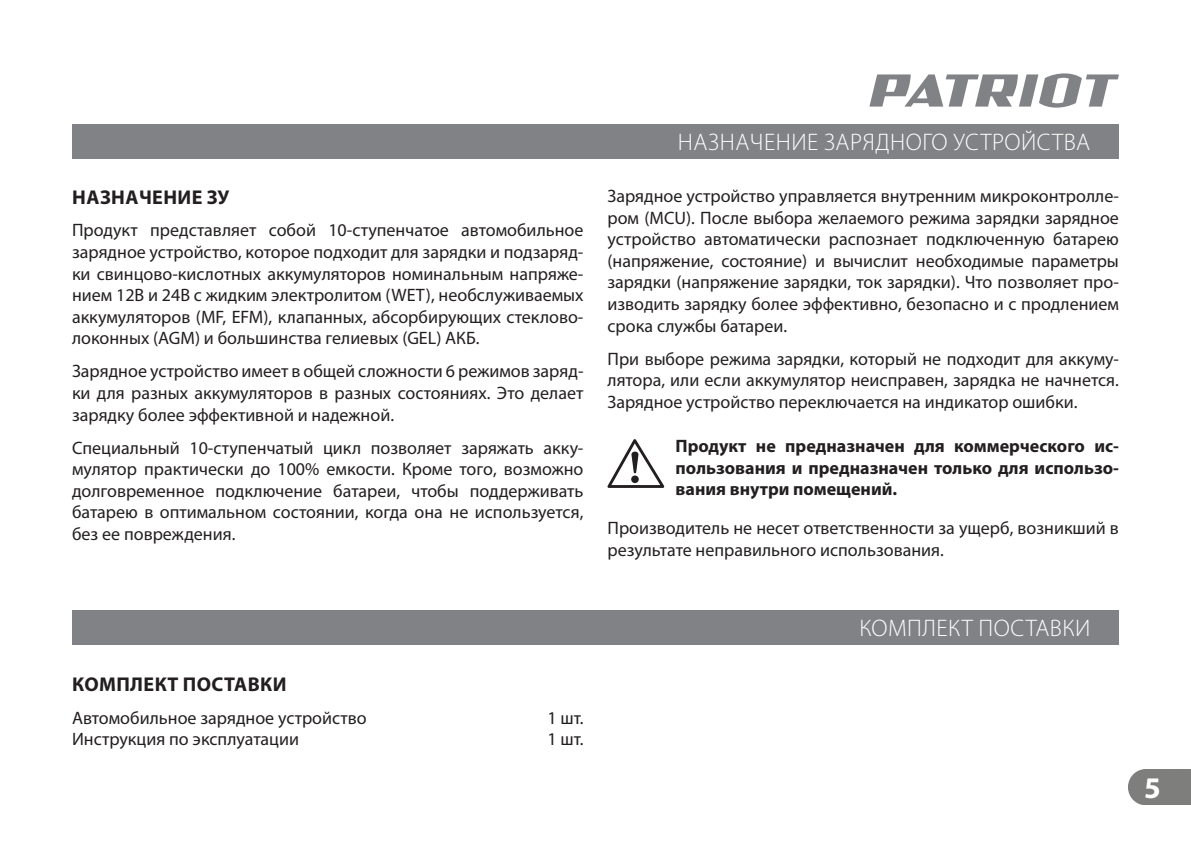
<style>
.page{position:relative;width:1191px;height:842px;background:#fff}
.page>*{position:absolute;margin:0;border:0;box-sizing:border-box;transform-origin:0 0}
.t1{font:700 30px "Myriad Pro";color:#fff}
.t2{font:300 24px "Myriad Pro";letter-spacing:.02em;color:#fff}
.t3{font:700 20px "Myriad Pro";letter-spacing:.02em;color:#231f20}
.t4{font:18px/21.6px "Myriad Pro";color:#231f20;text-align:justify}
.t5{font:700 18px/21.6px "Myriad Pro";color:#231f20;text-align:justify}
</style>
<div class="page">
<div style="left:72px;top:124px;width:1047px;height:34px;background:#808285"></div>
<div style="left:1128px;top:770px;width:63px;height:35px;background:#7e7e7d"></div>
<svg style="left:869px;top:73px;width:250px;height:35px"></svg>
<svg style="left:607px;top:439px;width:57px;height:49px"></svg>
<div style="left:72px;top:610px;width:1047px;height:34px;background:#808285"></div>
<p class="t3" style="left:72px;top:184px;width:159px">НАЗНАЧЕНИЕ ЗУ</p>
<p class="t4" style="left:72px;top:219px;width:513px">Продукт представляет собой 10-ступенчатое автомобильное зарядное устройство, которое подходит для зарядки и подзаряд&shy;ки свинцово-кислотных аккумуляторов номинальным напряже&shy;нием 12В и 24В с жидким электролитом (WET), необслуживаемых аккумуляторов (MF, EFM), клапанных, абсорбирующих стеклово&shy;локонных (AGM) и большинства гелиевых (GEL) АКБ.</p>
<p class="t4" style="left:72px;top:360px;width:513px">Зарядное устройство имеет в общей сложности 6 режимов заряд&shy;ки для разных аккумуляторов в разных состояниях. Это делает зарядку более эффективной и надежной.</p>
<p class="t4" style="left:72px;top:436px;width:513px">Специальный 10-ступенчатый цикл позволяет заряжать акку&shy;мулятор практически до 100% емкости. Кроме того, возможно долговременное подключение батареи, чтобы поддерживать батарею в оптимальном состоянии, когда она не используется, без ее повреждения.</p>
<p class="t3" style="left:72px;top:671px;width:216px">КОМПЛЕКТ ПОСТАВКИ</p>
<p class="t4" style="left:72px;top:707px;width:296px">Автомобильное зарядное устройство</p>
<p class="t4" style="left:547px;top:707px;width:38px">1 шт.</p>
<p class="t4" style="left:72px;top:728px;width:228px">Инструкция по эксплуатации</p>
<p class="t4" style="left:547px;top:728px;width:38px">1 шт.</p>
<h2 class="t2" style="left:678px;top:128px;width:414px">НАЗНАЧЕНИЕ ЗАРЯДНОГО УСТРОЙСТВА</h2>
<p class="t4" style="left:607px;top:185px;width:513px">Зарядное устройство управляется внутренним микроконтролле&shy;ром (MCU). После выбора желаемого режима зарядки зарядное устройство автоматически распознает подключенную батарею (напряжение, состояние) и вычислит необходимые параметры зарядки (напряжение зарядки, ток зарядки). Что позволяет про&shy;изводить зарядку более эффективно, безопасно и с продлением срока службы батареи.</p>
<p class="t4" style="left:607px;top:347px;width:513px">При выборе режима зарядки, который не подходит для аккуму&shy;лятора, или если аккумулятор неисправен, зарядка не начнется.<br>Зарядное устройство переключается на индикатор ошибки.</p>
<p class="t5" style="left:675px;top:435px;width:445px">Продукт не предназначен для коммерческого ис&shy;пользования и предназначен только для использо&shy;вания внутри помещений.</p>
<p class="t4" style="left:607px;top:517px;width:513px">Производитель не несет ответственности за ущерб, возникший в результате неправильного использования.</p>
<h2 class="t2" style="left:859px;top:614px;width:232px">КОМПЛЕКТ ПОСТАВКИ</h2>
<h1 class="t1" style="left:1144px;top:768px;width:18px">5</h1>
</div>
